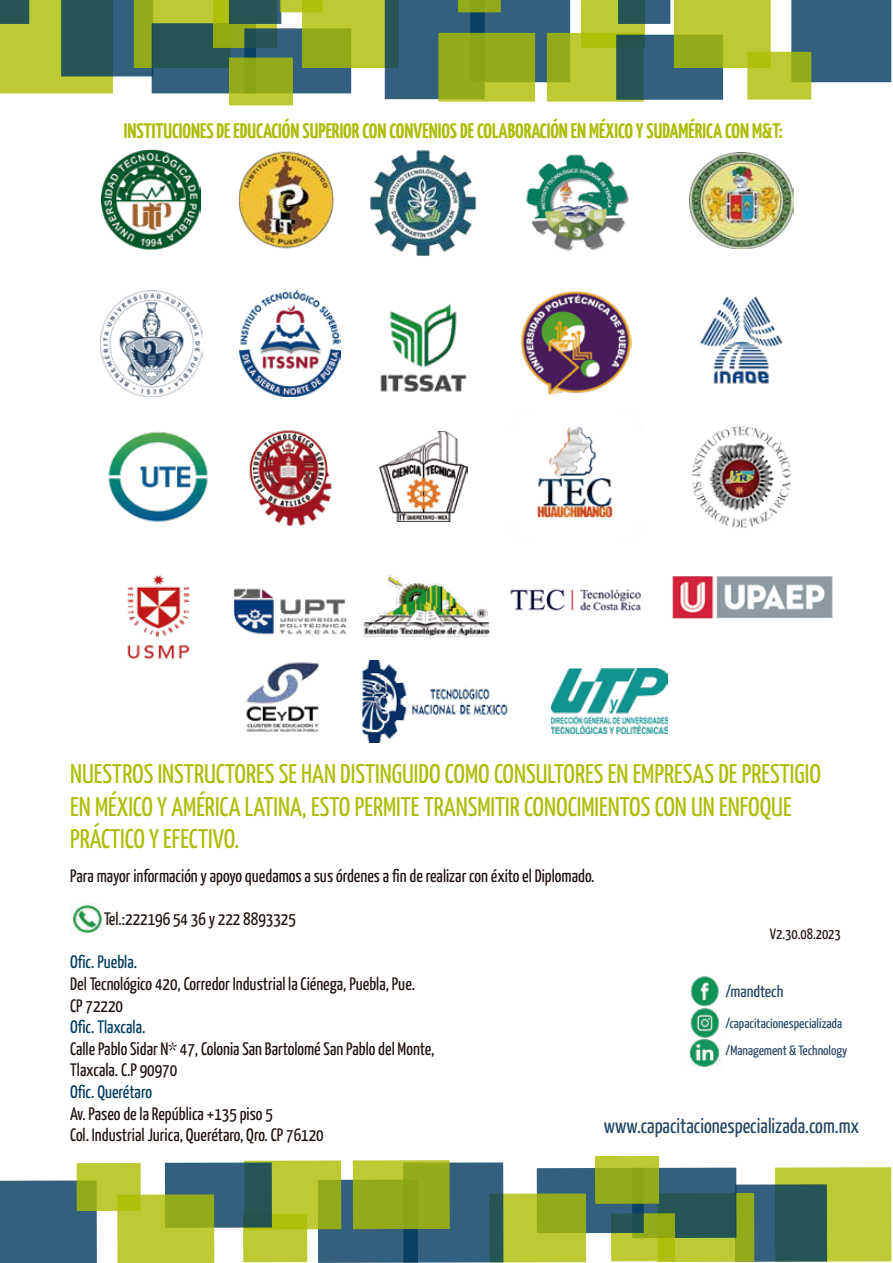
<style>
.page{position:relative;width:893px;height:1263px;background:#fff}
.page>*{position:absolute;margin:0;border:0;box-sizing:border-box;transform-origin:0 0}
.t1{font:27px/32.4px "Yanone Kaffeesatz";color:#acbd00}
.t2{font:700 21px "Yanone Kaffeesatz";color:#acbd00}
.t3{font:21px "Yanone Kaffeesatz";color:#264564}
.t4{font:18px/21.6px "Yanone Kaffeesatz";color:#1e120d}
.t5{font:18px "Yanone Kaffeesatz";color:#00395e}
.t6{font:16.5px "Yanone Kaffeesatz";color:#264564;scale:1.07 1}
.t7{font:15px "Yanone Kaffeesatz";color:#1e120d}
.t8{font:13.5px/26.8px "Yanone Kaffeesatz";color:#264564;scale:1.07 1}
</style>
<div class="page">
<div style="left:61px;top:0;width:92px;height:76px;background:#33607e"></div>
<svg style="left:134px;top:0;width:79px;height:68px;background:#a7ba26"></svg>
<svg style="left:152px;top:23px;width:92px;height:70px;background:#2b5a65"></svg>
<svg style="left:213px;top:0;width:64px;height:48px"></svg>
<div style="left:229px;top:0;width:52px;height:24px;background:#255655;border:2px solid #00395e"></div>
<svg style="left:0;top:0;width:113px;height:93px;background:#789642"></svg>
<div style="left:280px;top:0;width:43px;height:12px;background:#bcca33;border:2px solid #acbd00"></div>
<svg style="left:244px;top:28px;width:107px;height:65px;background:#305d73"></svg>
<svg style="left:302px;top:0;width:83px;height:68px;background:#acbe28"></svg>
<svg style="left:229px;top:58px;width:64px;height:47px;background:#9bb11e"></svg>
<svg style="left:385px;top:0;width:85px;height:99px;background:#305e77"></svg>
<svg style="left:470px;top:0;width:100px;height:82px;background:#305d7a"></svg>
<svg style="left:438px;top:33px;width:97px;height:69px;background:#99ae1e"></svg>
<div style="left:458px;top:0;width:43px;height:12px;background:#93aa19"></div>
<svg style="left:547px;top:33px;width:97px;height:69px;background:#b1c12d"></svg>
<svg style="left:581px;top:0;width:64px;height:48px;background:#b7c627"></svg>
<svg style="left:618px;top:0;width:52px;height:24px"></svg>
<svg style="left:616px;top:35px;width:107px;height:65px;background:#2f5d6f"></svg>
<svg style="left:674px;top:0;width:97px;height:68px;background:#b1c12c"></svg>
<div style="left:791px;top:0;width:100px;height:82px;background:#33607e"></div>
<svg style="left:747px;top:52px;width:64px;height:48px;background:#b3c32b"></svg>
<div style="left:776px;top:1168px;width:115px;height:93px;background:#bcca33"></div>
<div style="left:775px;top:1167px;width:116px;height:95px;border:2px solid #acbd00"></div>
<svg style="left:738px;top:1187px;width:86px;height:72px;background:#295961"></svg>
<div style="left:735px;top:1184px;width:92px;height:78px;border:2px solid #00395e"></div>
<svg style="left:675px;top:1196px;width:76px;height:63px;background:#a9bb28"></svg>
<div style="left:657px;top:1193px;width:97px;height:69px;border:2px solid #acbd00"></div>
<svg style="left:644px;top:1171px;width:89px;height:64px;background:#2a5964"></svg>
<div style="left:632px;top:1168px;width:104px;height:70px;border:2px solid #00395e"></div>
<svg style="left:614px;top:1216px;width:58px;height:42px;background:#abbc22"></svg>
<div style="left:611px;top:1213px;width:64px;height:48px;border:2px solid #acbd00"></div>
<svg style="left:540px;top:1171px;width:101px;height:59px;background:#2e5c75"></svg>
<div style="left:537px;top:1168px;width:107px;height:65px;border:2px solid #00395e"></div>
<svg style="left:503px;top:1196px;width:80px;height:63px;background:#adbe2a"></svg>
<div style="left:489px;top:1193px;width:97px;height:69px;border:2px solid #acbd00"></div>
<svg style="left:598px;top:1159px;width:58px;height:42px;background:#9aaf1d"></svg>
<div style="left:595px;top:1156px;width:64px;height:48px;border:2px solid #acbd00"></div>
<svg style="left:418px;top:1165px;width:82px;height:95px;background:#315e78"></svg>
<div style="left:403px;top:1162px;width:100px;height:101px;border:2px solid #00395e"></div>
<svg style="left:321px;top:1183px;width:94px;height:77px;background:#2f5d7a"></svg>
<div style="left:318px;top:1180px;width:100px;height:83px;border:2px solid #00395e"></div>
<svg style="left:356px;top:1163px;width:91px;height:63px;background:#97ad1b"></svg>
<div style="left:353px;top:1160px;width:97px;height:69px;border:2px solid #acbd00"></div>
<svg style="left:272px;top:1163px;width:66px;height:63px;background:#b1c22c"></svg>
<div style="left:244px;top:1160px;width:97px;height:69px;border:2px solid #acbd00"></div>
<svg style="left:246px;top:1217px;width:58px;height:42px;background:#b9c72a"></svg>
<div style="left:243px;top:1214px;width:64px;height:48px;border:2px solid #acbd00"></div>
<svg style="left:168px;top:1165px;width:101px;height:60px;background:#2e5c70"></svg>
<div style="left:165px;top:1162px;width:107px;height:66px;border:2px solid #00395e"></div>
<svg style="left:120px;top:1197px;width:91px;height:63px;background:#b1c12c"></svg>
<div style="left:117px;top:1194px;width:97px;height:69px;border:2px solid #acbd00"></div>
<div style="left:0;top:1180px;width:97px;height:83px;background:#33607e"></div>
<svg style="left:80px;top:1166px;width:58px;height:42px;background:#b2c229"></svg>
<div style="left:77px;top:1163px;width:64px;height:48px;border:2px solid #acbd00"></div>
<img style="left:690px;top:976px;width:29px;height:29px">
<img style="left:690px;top:1005px;width:30px;height:32px">
<img style="left:688px;top:1037px;width:33px;height:33px">
<img style="left:380px;top:432px;width:87px;height:89px">
<img style="left:700px;top:296px;width:83px;height:88px">
<img style="left:249px;top:430px;width:83px;height:97px">
<img style="left:692px;top:426px;width:99px;height:102px">
<img style="left:414px;top:150px;width:63px;height:106px">
<img style="left:526px;top:154px;width:103px;height:97px">
<img style="left:380px;top:304px;width:87px;height:88px">
<img style="left:101px;top:290px;width:101px;height:106px">
<img style="left:240px;top:290px;width:100px;height:106px">
<img style="left:362px;top:574px;width:128px;height:64px">
<img style="left:510px;top:588px;width:131px;height:23px">
<img style="left:537px;top:426px;width:76px;height:92px">
<img style="left:690px;top:153px;width:104px;height:96px">
<img style="left:672px;top:576px;width:161px;height:43px">
<img style="left:233px;top:588px;width:115px;height:47px">
<img style="left:127px;top:575px;width:63px;height:85px">
<img style="left:108px;top:431px;width:100px;height:91px">
<img style="left:102px;top:150px;width:56px;height:99px">
<img style="left:521px;top:291px;width:110px;height:104px">
<img style="left:158px;top:150px;width:256px;height:102px">
<img style="left:70px;top:903px;width:33px;height:32px">
<img style="left:246px;top:662px;width:73px;height:70px">
<img style="left:362px;top:660px;width:146px;height:82px">
<img style="left:551px;top:668px;width:116px;height:66px">
<p class="t2" style="left:124px;top:118px;width:660px">INSTITUCIONES DE EDUCACIÓN SUPERIOR CON CONVENIOS DE COLABORACIÓN EN MÉXICO Y SUDAMÉRICA CON M&amp;T:</p>
<h1 class="t1" style="left:70px;top:757px;width:752px">NUESTROS INSTRUCTORES SE HAN DISTINGUIDO COMO CONSULTORES EN EMPRESAS DE PRESTIGIO<br>EN MÉXICO Y AMÉRICA LATINA, ESTO PERMITE TRANSMITIR CONOCIMIENTOS CON UN ENFOQUE<br>PRÁCTICO Y EFECTIVO.</h1>
<p class="t4" style="left:70px;top:864px;width:526px">Para mayor información y apoyo quedamos a sus órdenes a fin de realizar con éxito el Diplomado.</p>
<p class="t4" style="left:104px;top:907px;width:193px">Tel.:222196 54 36 y 222 8893325</p>
<p class="t5" style="left:70px;top:951px;width:68px">Ofic. Puebla.</p>
<p class="t4" style="left:70px;top:972px;width:346px">Del Tecnológico 420, Corredor Industrial la Ciénega, Puebla, Pue.<br>CP 72220</p>
<p class="t5" style="left:70px;top:1016px;width:77px">Ofic. Tlaxcala.</p>
<p class="t4" style="left:70px;top:1037px;width:366px">Calle Pablo Sidar N* 47, Colonia San Bartolomé San Pablo del Monte,<br>Tlaxcala. C.P 90970</p>
<p class="t5" style="left:70px;top:1081px;width:83px">Ofic. Querétaro</p>
<p class="t4" style="left:70px;top:1102px;width:255px">Av. Paseo de la República +135 piso 5<br>Col. Industrial Jurica, Querétaro, Qro. CP 76120</p>
<p class="t7" style="left:770px;top:925px;width:72px">V2.30.08.2023</p>
<p class="t6" style="left:725px;top:981px;width:56px">/mandtech</p>
<p class="t8" style="left:725px;top:1009px;width:115px">/capacitacionespecializada /Management &amp; Technology</p>
<p class="t3" style="left:604px;top:1113px;width:257px">www.capacitacionespecializada.com.mx</p>
</div>
